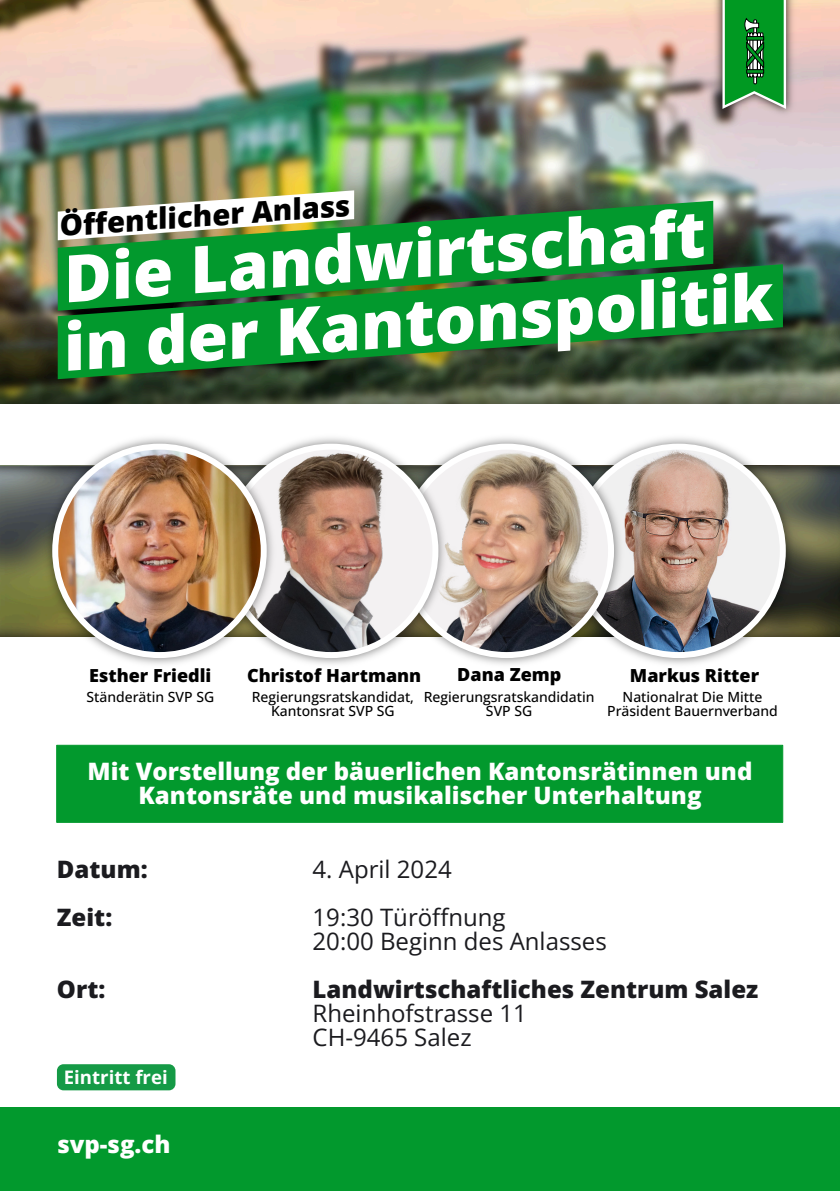
<style>
.page{position:relative;width:840px;height:1191px;background:#fff}
.page>*{position:absolute;margin:0;border:0;box-sizing:border-box;transform-origin:0 0}
.t1{font:800 65.4px/68.2px "Open Sans";color:#fff}
.t2{font:800 29.2px "Open Sans";color:#000}
.t3{font:800 24px/24px "Open Sans";color:#fff;text-align:center}
.t4{font:24px/48px "Open Sans";color:#1b1b1f}
.t5{font:800 24px/48px "Open Sans";color:#1b1b1f}
.t6{font:700 18.6px "Open Sans";color:#fff}
.t7{font:800 18px "Open Sans";color:#000}
.t8{font:500 14px/14px "Open Sans";color:#000;text-align:center}
</style>
<div class="page">
<img style="left:0;top:0;width:840px;height:637px">
<div style="left:56px;top:745px;width:727px;height:78px;background:#02992d;border:1px solid #02992d"></div>
<img style="left:0;top:374px;width:840px;height:109px">
<div style="left:0;top:404px;width:840px;height:61px;background:#fff"></div>
<img style="left:624px;top:437px;width:172px;height:228px">
<img style="left:574px;top:447px;width:208px;height:208px;border-radius:50%">
<div style="left:571px;top:444px;width:214px;height:214px;border:6px solid #fff;border-radius:50%"></div>
<img style="left:463px;top:437px;width:161px;height:228px">
<svg style="left:458px;top:447px;width:153px;height:208px"></svg>
<img style="left:448px;top:449px;width:153px;height:206px">
<div style="left:399px;top:444px;width:215px;height:214px;border:6px solid #fff;border-radius:50%"></div>
<img style="left:287px;top:437px;width:161px;height:228px">
<svg style="left:280px;top:447px;width:155px;height:208px;fill:#f3f1f2"></svg>
<img style="left:277px;top:450px;width:112px;height:205px">
<div style="left:224px;top:444px;width:214px;height:214px;border:6px solid #fff;border-radius:50%"></div>
<img style="left:42px;top:437px;width:235px;height:228px">
<img style="left:55px;top:447px;width:209px;height:208px;border-radius:50%">
<div style="left:52px;top:444px;width:215px;height:214px;border:6px solid #fff;border-radius:50%"></div>
<div style="left:0;top:1107px;width:840px;height:84px;background:#02992d"></div>
<div style="left:57px;top:1064px;width:118px;height:26px;background:#159a46;border-radius:7px"></div>
<img style="left:709px;top:0;width:89px;height:122px">
<svg style="left:722px;top:0;width:64px;height:109px;background:#309d47"></svg>
<svg style="left:58px;top:201px;width:655px;height:63px;background:#0d8d30"></svg>
<svg style="left:58px;top:264px;width:725px;height:115px;background:#0f812c"></svg>
<img style="left:58px;top:190px;width:296px;height:50px">
<h2 class="t2" style="left:58px;top:205px;width:293px;rotate:-4deg">Öff entlicher Anlass</h2>
<h1 class="t1" style="left:55px;top:243px;width:712px;rotate:-4deg">Die Landwirtschaft in der Kantonspolitik</h1>
<p class="t7" style="left:89px;top:662px;width:124px">Esther Friedli</p>
<p class="t8" style="left:86px;top:690px;width:129px">Ständerätin SVP SG</p>
<p class="t8" style="left:607px;top:690px;width:172px">Nationalrat Die Mitte<br>Präsident Bauernverband</p>
<p class="t7" style="left:247px;top:662px;width:176px">Christof Hartmann</p>
<p class="t7" style="left:457px;top:662px;width:106px">Dana Zemp</p>
<p class="t7" style="left:630px;top:662px;width:131px">Markus Ritter</p>
<p class="t8" style="left:252px;top:690px;width:164px">Regierungsratskandidat,<br>Kantonsrat SVP SG</p>
<p class="t8" style="left:423px;top:689px;width:172px">Regierungsratskandidatin<br>SVP SG</p>
<h3 class="t3" style="left:87px;top:759px;width:666px">Mit Vorstellung der bäuerlichen Kantonsrätinnen und<br>Kantonsräte und musikalischer Unterhaltung</h3>
<h3 class="t5" style="left:57px;top:845px;width:92px">Datum:<br>Zeit:</h3>
<h3 class="t5" style="left:57px;top:965px;width:50px">Ort:</h3>
<h3 class="t6" style="left:64px;top:1064px;width:105px">Eintritt frei</h3>
<h3 class="t3" style="left:57px;top:1132px;width:115px">svp-sg.ch</h3>
<h3 class="t4" style="left:312px;top:845px;width:194px">4. April 2024<br>19:30 Türöffnung</h3>
<h3 class="t4" style="left:312px;top:917px;width:296px">20:00 Beginn des Anlasses</h3>
<h3 class="t5" style="left:312px;top:965px;width:447px">Landwirtschaftliches Zentrum Salez</h3>
<h3 class="t4" style="left:312px;top:1001px;width:216px;line-height:24px">Rheinhofstrasse 11<br>CH-9465 Salez</h3>
</div>
